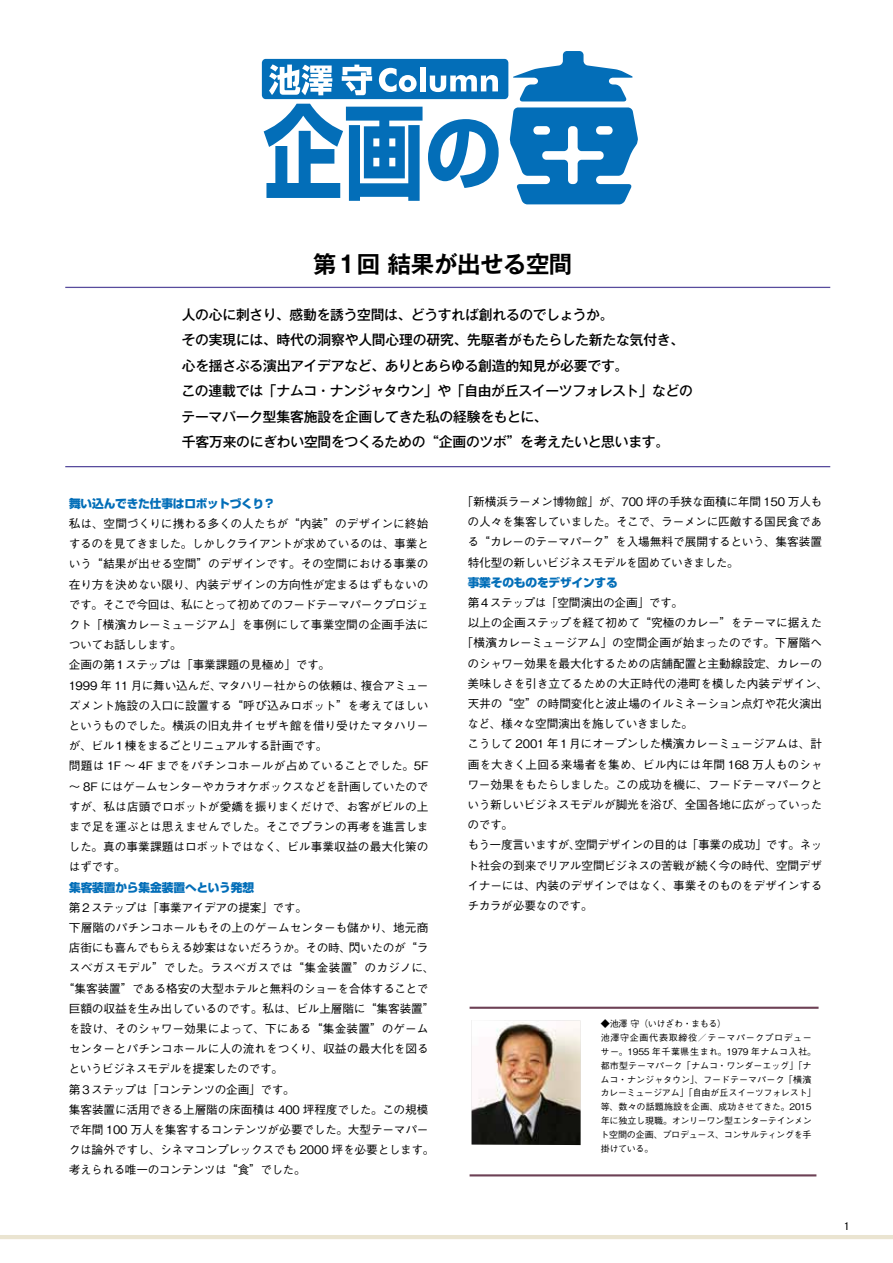
<style>
.page{position:relative;width:893px;height:1263px;background:#fff}
.page>*{position:absolute;margin:0;border:0;box-sizing:border-box;transform-origin:0 0}
.t1{font:700 23.4px "Gothic MB101 Pro De";letter-spacing:-.015em;color:#000}
.t2{font:500 13.8px/25.5px "Gothic MB101 Pro";letter-spacing:-.02em;color:#000}
.t3{font:500 11.7px/20.2px "Gothic BBB Pro";letter-spacing:-.02em;color:#000}
.t4{font:500 11.7px "Gothic BBB Pro";letter-spacing:-.04em;color:#000}
.t5{font:800 11.7px "Shin Go Pro";letter-spacing:-.015em;color:#036eb8}
.t6{font:500 11.7px "Gothic BBB Pro";letter-spacing:.015em;color:#000}
.t7{font:500 11.7px "Gothic BBB Pro";color:#000}
.t8{font:10.5px "Kakumin Pro";color:#000}
.t9{font:500 9px/13.8px "Gothic BBB Pro";letter-spacing:-.01em;color:#000}
</style>
<div class="page">
<hr style="left:0;top:1235px;width:893px;height:4px;background:#eae4d1">
<hr style="left:470px;top:1174px;width:346px;height:2px;background:#6d4155">
<hr style="left:470px;top:1007px;width:349px;height:2px;background:#6d4155">
<hr style="left:65px;top:287px;width:765px;height:1px;background:#584c9d">
<hr style="left:65px;top:466px;width:765px;height:1px;background:#584c9d">
<img style="left:472px;top:1020px;width:109px;height:125px">
<div style="left:262px;top:59px;width:246px;height:40px;background:#036eb8;border-radius:4px"></div>
<svg style="left:264px;top:104px;width:235px;height:97px"></svg>
<svg style="left:269px;top:64px;width:63px;height:31px"></svg>
<svg style="left:342px;top:65px;width:30px;height:30px"></svg>
<svg style="left:379px;top:68px;width:38px;height:24px"></svg>
<div style="left:420px;top:67px;width:6px;height:24px;background:#fff"></div>
<svg style="left:430px;top:75px;width:68px;height:17px"></svg>
<svg style="left:510px;top:51px;width:128px;height:153px"></svg>
<h1 class="t1" style="left:313px;top:244px;width:261px">第１回 結果が出せる空間</h1>
<p class="t2" style="left:181px;top:300px;width:513px">人の心に刺さり、感動を誘う空間は、どうすれば創れるのでしょうか。<br>その実現には、時代の洞察や人間心理の研究、先駆者がもたらした新たな気付き、心を揺さぶる演出アイデアなど、ありとあらゆる創造的知見が必要です。<br>この連載では「ナムコ・ナンジャタウン」や「自由が丘スイーツフォレスト」などのテーマパーク型集客施設を企画してきた私の経験をもとに、<br>千客万来のにぎわい空間をつくるための“企画のツボ”を考えたいと思います。</p>
<p class="t5" style="left:69px;top:494px;width:208px">舞い込んできた仕事はロボットづくり？</p>
<p class="t3" style="left:69px;top:512px;width:362px">私は、空間づくりに携わる多くの人たちが“内装”のデザインに終始するのを見てきました。しかしクライアントが求めているのは、事業という“結果が出せる空間”のデザインです。その空間における事業の在り方を決めない限り、内装デザインの方向性が定まるはずもないのです。そこで今回は、私にとって初めてのフードテーマパークプロジェクト「横濱カレーミュージアム」を事例にして事業空間の企画手法についてお話しします。<br>企画の第１ステップは「事業課題の見極め」です。<br>1999 年 11 月に舞い込んだ、マタハリー社からの依頼は、複合アミューズメント施設の入口に設置する“呼び込みロボット”を考えてほしいというものでした。横浜の旧丸井イセザキ館を借り受けたマタハリーが、ビル１棟をまるごとリニュアルする計画です。<br>問題は 1F ～ 4F までをパチンコホールが占めていることでした。5F～ 8F にはゲームセンターやカラオケボックスなどを計画していたのですが、私は店頭でロボットが愛嬌を振りまくだけで、お客がビルの上まで足を運ぶとは思えませんでした。そこでプランの再考を進言しました。真の事業課題はロボットではなく、ビル事業収益の最大化策のはずです。</p>
<p class="t5" style="left:69px;top:878px;width:187px">集客装置から集金装置へという発想</p>
<p class="t3" style="left:69px;top:896px;width:240px">第２ステップは「事業アイデアの提案」です。</p>
<p class="t3" style="left:69px;top:916px;width:361px">下層階のパチンコホールもその上のゲームセンターも儲かり、地元商</p>
<p class="t3" style="left:69px;top:936px;width:361px">店街にも喜んでもらえる妙案はないだろうか。その時、閃いたのが“ラ</p>
<p class="t6" style="left:69px;top:958px;width:367px">スベガスモデル”でした。ラスベガスでは“集金装置”のカジノに、</p>
<p class="t3" style="left:63px;top:976px;width:367px">“集客装置”である格安の大型ホテルと無料のショーを合体することで</p>
<p class="t3" style="left:69px;top:997px;width:367px">巨額の収益を生み出しているのです。私は、ビル上層階に“集客装置”</p>
<p class="t3" style="left:69px;top:1017px;width:361px">を設け、そのシャワー効果によって、下にある“集金装置”のゲーム</p>
<p class="t3" style="left:69px;top:1037px;width:361px">センターとパチンコホールに人の流れをつくり、収益の最大化を図る</p>
<p class="t3" style="left:69px;top:1057px;width:216px">というビジネスモデルを提案したのです。</p>
<p class="t4" style="left:69px;top:1080px;width:227px">第３ステップは「コンテンツの企画」です。</p>
<p class="t3" style="left:69px;top:1098px;width:361px">集客装置に活用できる上層階の床面積は 400 坪程度でした。この規模</p>
<p class="t3" style="left:69px;top:1118px;width:361px">で年間 100 万人を集客するコンテンツが必要でした。大型テーマパー</p>
<p class="t3" style="left:69px;top:1138px;width:367px">クは論外ですし、シネマコンプレックスでも 2000 坪を必要とします。</p>
<p class="t4" style="left:69px;top:1160px;width:238px">考えられる唯一のコンテンツは“食”でした。</p>
<p class="t3" style="left:467px;top:490px;width:356px;text-align:justify;text-indent:-6px">「新横浜ラーメン博物館」が、700 坪の手狭な面積に年間 150 万人もの人々を集客していました。そこで、ラーメンに匹敵する国民食である“カレーのテーマパーク”を入場無料で展開するという、集客装置特化型の新しいビジネスモデルを固めていきました。</p>
<p class="t5" style="left:468px;top:573px;width:152px">事業そのものをデザインする</p>
<p class="t3" style="left:468px;top:591px;width:217px">第４ステップは「空間演出の企画」です。</p>
<p class="t3" style="left:468px;top:611px;width:356px">以上の企画ステップを経て初めて“究極のカレー”をテーマに据えた</p>
<p class="t3" style="left:462px;top:631px;width:362px">「横濱カレーミュージアム」の空間企画が始まったのです。下層階へ</p>
<p class="t3" style="left:468px;top:652px;width:356px">のシャワー効果を最大化するための店舗配置と主動線設定、カレーの</p>
<p class="t3" style="left:468px;top:672px;width:362px">美味しさを引き立てるための大正時代の港町を模した内装デザイン、</p>
<p class="t3" style="left:468px;top:692px;width:356px">天井の“空”の時間変化と波止場のイルミネーション点灯や花火演出</p>
<p class="t4" style="left:467px;top:714px;width:227px">など、様々な空間演出を施していきました。</p>
<p class="t3" style="left:467px;top:732px;width:356px">こうして 2001 年１月にオープンした横濱カレーミュージアムは、計</p>
<p class="t7" style="left:468px;top:755px;width:356px">画を大きく上回る来場者を集め、ビル内には年間 168 万人ものシャ</p>
<p class="t3" style="left:467px;top:773px;width:356px">ワー効果をもたらしました。この成功を機に、フードテーマパークと</p>
<p class="t3" style="left:467px;top:793px;width:356px">いう新しいビジネスモデルが脚光を浴び、全国各地に広がっていった</p>
<p class="t3" style="left:468px;top:813px;width:47px">のです。</p>
<p class="t3" style="left:467px;top:833px;width:357px">もう一度言いますが、空間デザインの目的は「事業の成功」です。ネッ</p>
<p class="t3" style="left:467px;top:854px;width:357px">ト社会の到来でリアル空間ビジネスの苦戦が続く今の時代、空間デザ</p>
<p class="t3" style="left:467px;top:874px;width:356px">イナーには、内装のデザインではなく、事業そのものをデザインする</p>
<p class="t3" style="left:467px;top:894px;width:127px">チカラが必要なのです。</p>
<p class="t9" style="left:600px;top:1016px;width:218px">◆池澤 守（いけざわ・まもる）<br>池澤守企画代表取締役／テーマパークプロデューサー。1955 年千葉県生まれ。1979 年ナムコ入社。都市型テーマパーク「ナムコ・ワンダーエッグ」「ナムコ・ナンジャタウン」、フードテーマパーク「横濱カレーミュージアム」「自由が丘スイーツフォレスト」等、数々の話題施設を企画、成功させてきた。2015年に独立し現職。オンリーワン型エンターテインメント空間の企画、プロデュース、コンサルティングを手掛けている。</p>
<p class="t8" style="left:843px;top:1217px;width:9px">1</p>
</div>
